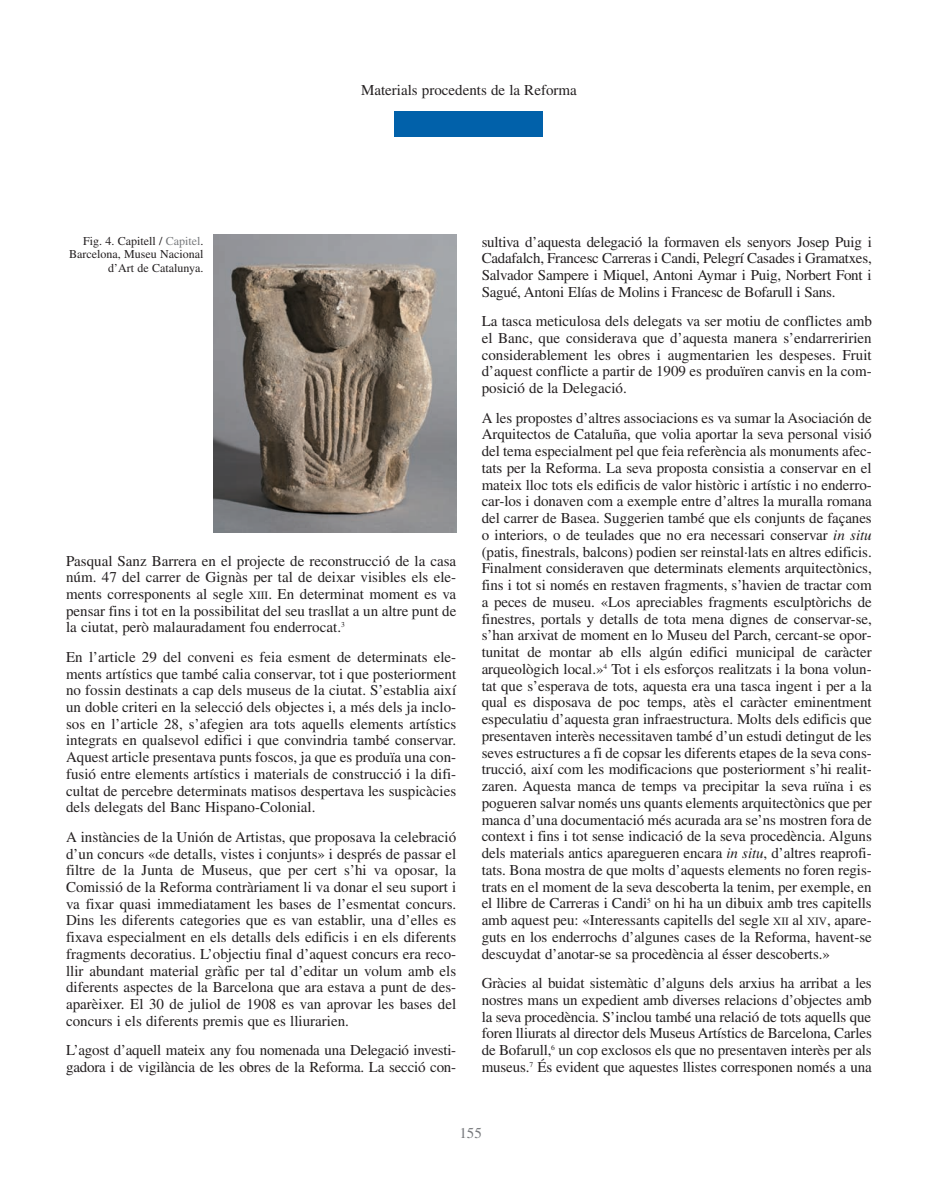
<style>
.page{position:relative;width:937px;height:1190px;background:#fff}
.page>*{position:absolute;margin:0;border:0;box-sizing:border-box;transform-origin:0 0}
.t1{font:15px/16.8px "Times";letter-spacing:-.005em;color:#231f20;text-align:justify}
.t2{font:15px "Times";color:#76787b}
.t3{font:12px/13.5px "Times";color:#231f20;text-align:right}
.s1{color:#76787b}
.s2{font-size:11.25px}
.s3{font-style:italic}
</style>
<div class="page">
<div style="left:394px;top:111px;width:149px;height:26px;background:#0161aa"></div>
<img style="left:213px;top:235px;width:243px;height:297px">
<p class="t1" style="left:361px;top:83px;width:217px">Materials procedents de la Reforma</p>
<p class="t3" style="left:69px;top:235px;width:136px">Fig. 4. Capitell / <span class="s1">Capitel</span>.<br>Barcelona, Museu Nacional d’Art de Catalunya.</p>
<p class="t1" style="left:66px;top:554px;width:391px">Pasqual Sanz Barrera en el projecte de reconstrucció de la casa núm. 47 del carrer de Gignàs per tal de deixar visibles els ele&shy;ments corresponents al segle <span class="s2">XIII</span>. En determinat moment es va pensar fins i tot en la possibilitat del seu trasllat a un altre punt de la ciutat, però malauradament fou enderrocat.<sup>3</sup></p>
<p class="t1" style="left:66px;top:650px;width:391px">En l’article 29 del conveni es feia esment de determinats ele&shy;ments artístics que també calia conservar, tot i que posteriorment no fossin destinats a cap dels museus de la ciutat. S’establia així un doble criteri en la selecció dels objectes i, a més dels ja inclo&shy;sos en l’article 28, s’afegien ara tots aquells elements artístics integrats en qualsevol edifici i que convindria també conservar.<br>Aquest article presentava punts foscos, ja que es produïa una con&shy;fusió entre elements artístics i materials de construcció i la difi&shy;cultat de percebre determinats matisos despertava les suspicàcies dels delegats del Banc Hispano-Colonial.</p>
<p class="t1" style="left:66px;top:830px;width:391px">A instàncies de la Unión de Artistas, que proposava la celebració d’un concurs «de detalls, vistes i conjunts» i després de passar el filtre de la Junta de Museus, que per cert s’hi va oposar, la Comissió de la Reforma contràriament li va donar el seu suport i va fixar quasi immediatament les bases de l’esmentat concurs.<br>Dins les diferents categories que es van establir, una d’elles es fixava especialment en els detalls dels edificis i en els diferents fragments decoratius. L’objectiu final d’aquest concurs era reco&shy;llir abundant material gràfic per tal d’editar un volum amb els diferents aspectes de la Barcelona que ara estava a punt de des&shy;aparèixer. El 30 de juliol de 1908 es van aprovar les bases del concurs i els diferents premis que es lliurarien.</p>
<p class="t1" style="left:66px;top:1043px;width:391px">L’agost d’aquell mateix any fou nomenada una Delegació investi&shy;gadora i de vigilància de les obres de la Reforma. La secció con-</p>
<p class="t1" style="left:481px;top:234px;width:391px">sultiva d’aquesta delegació la formaven els senyors Josep Puig i Cadafalch, Francesc Carreras i Candi, Pelegrí Casades i Gramatxes, Salvador Sampere i Miquel, Antoni Aymar i Puig, Norbert Font i Sagué, Antoni Elías de Molins i Francesc de Bofarull i Sans.</p>
<p class="t1" style="left:481px;top:314px;width:391px">La tasca meticulosa dels delegats va ser motiu de conflictes amb el Banc, que considerava que d’aquesta manera s’endarreririen considerablement les obres i augmentarien les despeses. Fruit d’aquest conflicte a partir de 1909 es produïren canvis en la com&shy;posició de la Delegació.</p>
<p class="t1" style="left:481px;top:411px;width:391px">A les propostes d’altres associacions es va sumar la Asociación de Arquitectos de Cataluña, que volia aportar la seva personal visió del tema especialment pel que feia referència als monuments afec&shy;tats per la Reforma. La seva proposta consistia a conservar en el mateix lloc tots els edificis de valor històric i artístic i no enderro&shy;car-los i donaven com a exemple entre d’altres la muralla romana del carrer de Basea. Suggerien també que els conjunts de façanes o interiors, o de teulades que no era necessari conservar <span class="s3">in situ </span>(patis, finestrals, balcons) podien ser reinstal·lats en altres edificis.<br>Finalment consideraven que determinats elements arquitectònics, fins i tot si només en restaven fragments, s’havien de tractar com a peces de museu. «Los apreciables fragments esculptòrichs de finestres, portals y detalls de tota mena dignes de conservar-se, s’han arxivat de moment en lo Museu del Parch, cercant-se opor&shy;tunitat de montar ab ells algún edifici municipal de caràcter arqueològich local.»<sup>4</sup> Tot i els esforços realitzats i la bona volun&shy;tat que s’esperava de tots, aquesta era una tasca ingent i per a la qual es disposava de poc temps, atès el caràcter eminentment especulatiu d’aquesta gran infraestructura. Molts dels edificis que presentaven interès necessitaven també d’un estudi detingut de les seves estructures a fi de copsar les diferents etapes de la seva cons&shy;trucció, així com les modificacions que posteriorment s’hi realit&shy;zaren. Aquesta manca de temps va precipitar la seva ruïna i es pogueren salvar només uns quants elements arquitectònics que per manca d’una documentació més acurada ara se’ns mostren fora de context i fins i tot sense indicació de la seva procedència. Alguns dels materials antics aparegueren encara <span class="s3">in situ</span>, d’altres reaprofi&shy;tats. Bona mostra de que molts d’aquests elements no foren regis&shy;trats en el moment de la seva descoberta la tenim, per exemple, en el llibre de Carreras i Candi<sup>5</sup> on hi ha un dibuix amb tres capitells amb aquest peu: «Interessants capitells del segle <span class="s2">XII</span> al <span class="s2">XIV</span>, apare&shy;guts en los enderrochs d’algunes cases de la Reforma, havent-se descuydat d’anotar-se sa procedència al ésser descoberts.»</p>
<p class="t1" style="left:481px;top:976px;width:391px">Gràcies al buidat sistemàtic d’alguns dels arxius ha arribat a les nostres mans un expedient amb diverses relacions d’objectes amb la seva procedència. S’inclou també una relació de tots aquells que foren lliurats al director dels Museus Artístics de Barcelona, Carles de Bofarull,<sup>6</sup> un cop exclosos els que no presentaven interès per als museus.<sup>7</sup> És evident que aquestes llistes corresponen només a una</p>
<p class="t2" style="left:459px;top:1128px;width:24px">155</p>
</div>
